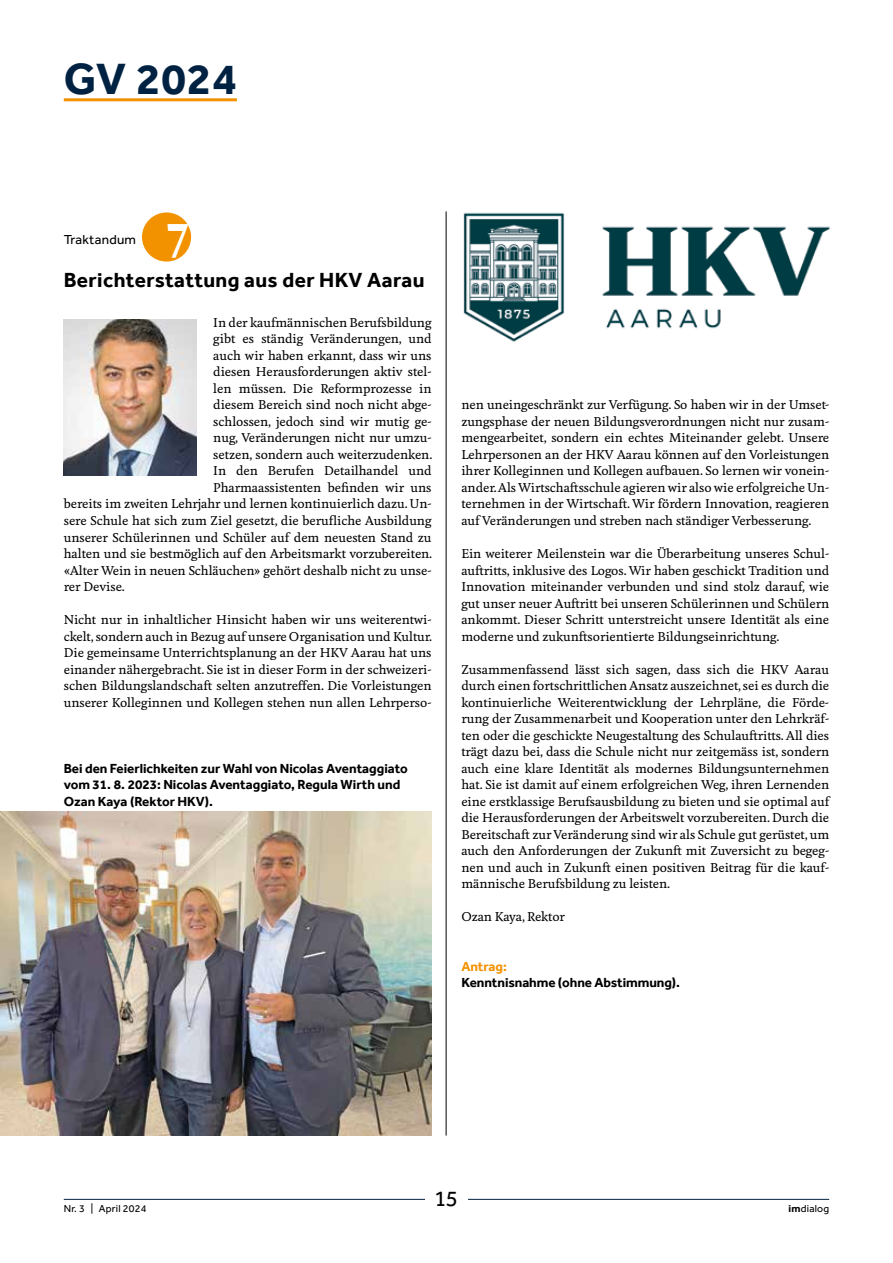
<style>
.page{position:relative;width:893px;height:1263px;background:#fff}
.page>*{position:absolute;margin:0;border:0;box-sizing:border-box;transform-origin:0 0}
.t1{font:700 45px "Effra";letter-spacing:.02em;color:#002242}
.t2{font:700 45px "Feijoa";color:#fff}
.t3{font:22.5px "Effra";color:#000}
.t4{font:700 21px "Effra";letter-spacing:.02em;color:#000}
.t5{font:700 13.5px/16.5px "Effra";color:#000}
.t6{font:13.5px "Effra";letter-spacing:.02em;color:#000}
.t7{font:700 13.5px "Effra";letter-spacing:-.005em;color:#f39200}
.t8{font:500 12px/16.5px "Feijoa";letter-spacing:-.005em;color:#000;text-align:justify}
.t9{font:10.5px "Effra";letter-spacing:.02em;color:#000}
.s1{font-weight:700}
</style>
<div class="page">
<hr style="left:64px;top:1199px;width:765px;height:1px;background:#002242">
<div style="left:425px;top:1191px;width:43px;height:28px;background:#fff"></div>
<hr style="left:446px;top:211px;width:1px;height:924px;background:#000">
<hr style="left:64px;top:98px;width:173px;height:3px;background:#f39200">
<div style="left:142px;top:212px;width:49px;height:50px;background:#f39200;border-radius:50%"></div>
<img style="left:463px;top:212px;width:368px;height:130px">
<img style="left:64px;top:319px;width:132px;height:156px">
<img style="left:0;top:812px;width:432px;height:323px">
<h1 class="t1" style="left:64px;top:52px;width:175px">GV 2024</h1>
<p class="t6" style="left:64px;top:232px;width:74px">Traktandum</p>
<h1 class="t2" style="left:167px;top:199px;width:22px">7</h1>
<h3 class="t4" style="left:64px;top:268px;width:362px">Berichterstattung aus der HKV Aarau</h3>
<p class="t8" style="left:213px;top:315px;width:220px">In der kaufmännischen Berufsbildung</p>
<p class="t8" style="left:213px;top:331px;width:220px">gibt es ständig Veränderungen, und</p>
<p class="t8" style="left:213px;top:348px;width:220px">auch wir haben erkannt, dass wir uns</p>
<p class="t8" style="left:213px;top:364px;width:220px">diesen Herausforderungen aktiv stel-</p>
<p class="t8" style="left:213px;top:381px;width:220px">len müssen. Die Reformprozesse in</p>
<p class="t8" style="left:213px;top:397px;width:220px">diesem Bereich sind noch nicht abge-</p>
<p class="t8" style="left:213px;top:414px;width:220px">schlossen, jedoch sind wir mutig ge-</p>
<p class="t8" style="left:213px;top:430px;width:220px">nug, Veränderungen nicht nur umzu-</p>
<p class="t8" style="left:213px;top:447px;width:220px">setzen, sondern auch weiterzudenken.</p>
<p class="t8" style="left:213px;top:463px;width:220px">In den Berufen Detailhandel und</p>
<p class="t8" style="left:213px;top:480px;width:220px">Pharmaassistenten befinden wir uns</p>
<p class="t8" style="left:64px;top:496px;width:369px">bereits im zweiten Lehrjahr und lernen kontinuierlich dazu. Un-</p>
<p class="t8" style="left:64px;top:513px;width:369px">sere Schule hat sich zum Ziel gesetzt, die berufliche Ausbildung</p>
<p class="t8" style="left:64px;top:529px;width:369px">unserer Schülerinnen und Schüler auf dem neuesten Stand zu</p>
<p class="t8" style="left:64px;top:546px;width:370px">halten und sie bestmöglich auf den Arbeitsmarkt vorzubereiten.</p>
<p class="t8" style="left:64px;top:562px;width:369px">«Alter Wein in neuen Schläuchen» gehört deshalb nicht zu unse-</p>
<p class="t8" style="left:64px;top:579px;width:63px">rer Devise.</p>
<p class="t8" style="left:64px;top:612px;width:370px">Nicht nur in inhaltlicher Hinsicht haben wir uns weiterentwi&shy;ckelt, sondern auch in Bezug auf unsere Organisation und Kultur.<br>Die gemeinsame Unterrichtsplanung an der HKV Aarau hat uns einander nähergebracht. Sie ist in dieser Form in der schweizeri&shy;schen Bildungslandschaft selten anzutreffen. Die Vorleistungen unserer Kolleginnen und Kollegen stehen nun allen Lehrperso-</p>
<p class="t5" style="left:64px;top:760px;width:346px">Bei den Feierlichkeiten zur Wahl von Nicolas Aventaggiato vom 31. 8. 2023: Nicolas Aventaggiato, Regula Wirth und<br>Ozan Kaya (Rektor HKV).</p>
<p class="t8" style="left:461px;top:397px;width:369px">nen uneingeschränkt zur Verfügung. So haben wir in der Umset&shy;zungsphase der neuen Bildungsverordnungen nicht nur zusam&shy;mengearbeitet, sondern ein echtes Miteinander gelebt. Unsere Lehrpersonen an der HKV Aarau können auf den Vorleistungen ihrer Kolleginnen und Kollegen aufbauen. So lernen wir vonein&shy;ander. Als Wirtschaftsschule agieren wir also wie erfolgreiche Un&shy;ternehmen in der Wirtschaft. Wir fördern Innovation, reagieren auf Veränderungen und streben nach ständiger Verbesserung.</p>
<p class="t8" style="left:461px;top:546px;width:369px">Ein weiterer Meilenstein war die Überarbeitung unseres Schul&shy;auftritts, inklusive des Logos. Wir haben geschickt Tradition und Innovation miteinander verbunden und sind stolz darauf, wie gut unser neuer Auftritt bei unseren Schülerinnen und Schülern ankommt. Dieser Schritt unterstreicht unsere Identität als eine moderne und zukunftsorientierte Bildungseinrichtung.</p>
<p class="t8" style="left:461px;top:661px;width:369px">Zusammenfassend lässt sich sagen, dass sich die HKV Aarau durch einen fortschrittlichen Ansatz auszeichnet, sei es durch die kontinuierliche Weiterentwicklung der Lehrpläne, die Förde&shy;rung der Zusammenarbeit und Kooperation unter den Lehrkräf&shy;ten oder die geschickte Neugestaltung des Schulauftritts. All dies trägt dazu bei, dass die Schule nicht nur zeitgemäss ist, sondern auch eine klare Identität als modernes Bildungsunternehmen hat. Sie ist damit auf einem erfolgreichen Weg, ihren Lernenden eine erstklassige Berufsausbildung zu bieten und sie optimal auf die Herausforderungen der Arbeitswelt vorzubereiten. Durch die Bereitschaft zur Veränderung sind wir als Schule gut gerüstet, um auch den Anforderungen der Zukunft mit Zuversicht zu begeg&shy;nen und auch in Zukunft einen positiven Beitrag für die kauf&shy;männische Berufsbildung zu leisten.</p>
<p class="t8" style="left:461px;top:909px;width:105px">Ozan Kaya, Rektor</p>
<p class="t7" style="left:461px;top:958px;width:47px">Antrag:</p>
<p class="t5" style="left:461px;top:974px;width:220px">Kenntnisnahme (ohne Abstimmung).</p>
<h2 class="t3" style="left:435px;top:1185px;width:24px">15</h2>
<p class="t9" style="left:64px;top:1202px;width:84px">Nr. 3 | April 2024</p>
<p class="t9" style="left:789px;top:1202px;width:42px"><span class="s1">im</span>dialog</p>
</div>
